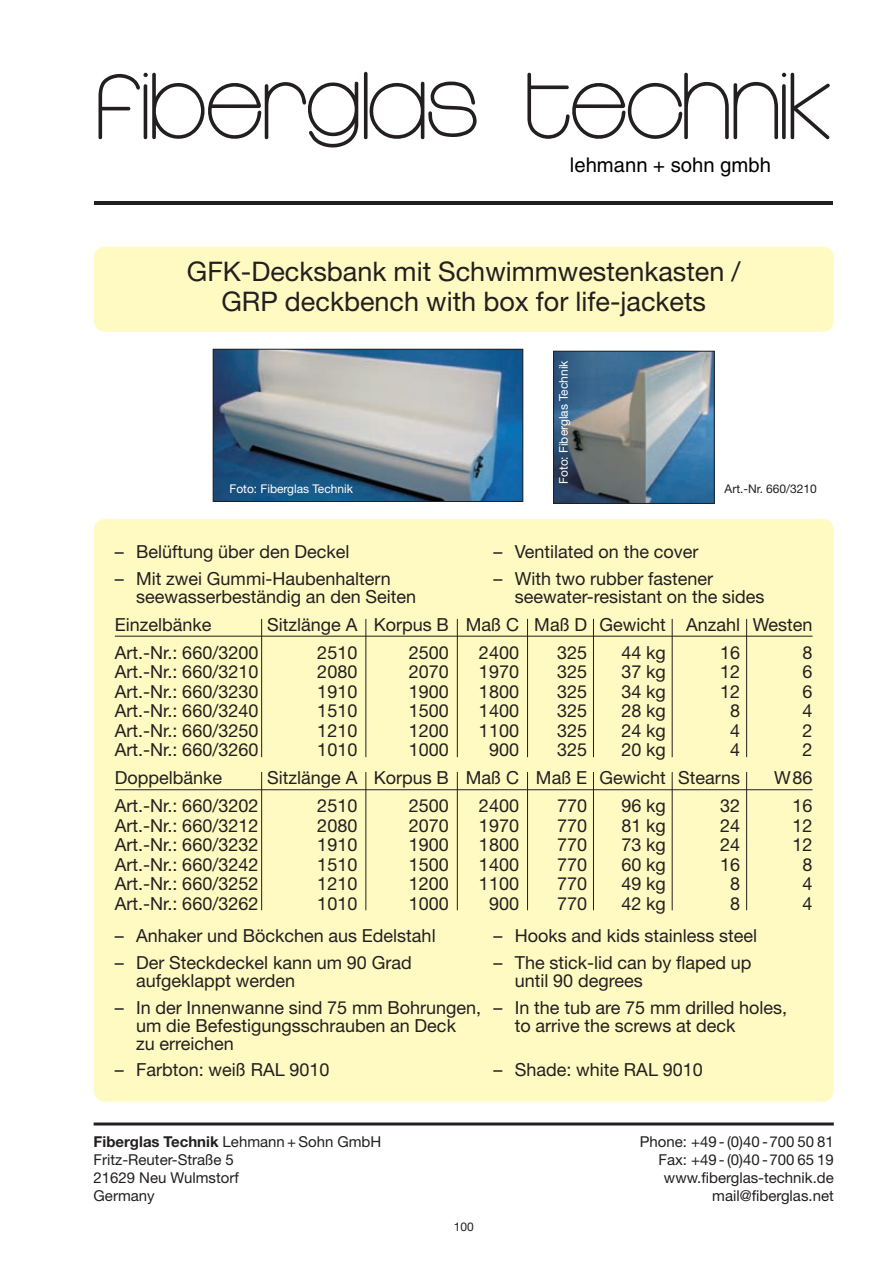
<style>
.page{position:relative;width:893px;height:1262px;background:#fff}
.page>*{position:absolute;margin:0;border:0;box-sizing:border-box;transform-origin:0 0}
.t1{font:27px/30px "Helvetica Neue";color:#231f20;text-align:center}
.t2{font:20.25px "Helvetica";color:#000}
.t3{font:18px/18px "Helvetica Neue";color:#231f20}
.t4{font:15px "Helvetica Neue";color:#231f20}
.t5{font:700 15px "Helvetica Neue";color:#231f20}
.t6{font:12px "Helvetica Neue";color:#fff}
.t7{font:12px "Helvetica Neue";color:#231f20}
.s1{font-weight:400}
</style>
<div class="page">
<hr style="left:94px;top:1122px;width:739px;height:3px;background:#231f20">
<hr style="left:95px;top:201px;width:738px;height:4px;background:#231f20">
<svg style="left:98px;top:72px;width:731px;height:75px"></svg>
<div style="left:94px;top:247px;width:739px;height:85px;background:#fffac1;border-radius:11px"></div>
<div style="left:94px;top:519px;width:739px;height:582px;background:#fffac1;border-radius:11px"></div>
<hr style="left:115px;top:636px;width:697px;height:1px;background:#231f20">
<hr style="left:115px;top:789px;width:697px;height:1px;background:#231f20">
<hr style="left:261px;top:619px;width:1px;height:138px;background:#231f20">
<hr style="left:365px;top:619px;width:1px;height:138px;background:#231f20">
<hr style="left:527px;top:619px;width:1px;height:138px;background:#231f20">
<hr style="left:593px;top:619px;width:1px;height:138px;background:#231f20">
<hr style="left:672px;top:619px;width:1px;height:138px;background:#231f20">
<hr style="left:746px;top:619px;width:1px;height:138px;background:#231f20">
<hr style="left:457px;top:619px;width:1px;height:138px;background:#231f20">
<hr style="left:261px;top:772px;width:1px;height:138px;background:#231f20">
<hr style="left:365px;top:772px;width:1px;height:138px;background:#231f20">
<hr style="left:527px;top:772px;width:1px;height:138px;background:#231f20">
<hr style="left:593px;top:772px;width:1px;height:138px;background:#231f20">
<hr style="left:672px;top:772px;width:1px;height:138px;background:#231f20">
<hr style="left:746px;top:772px;width:1px;height:138px;background:#231f20">
<hr style="left:457px;top:772px;width:1px;height:138px;background:#231f20">
<img style="left:215px;top:351px;width:306px;height:149px">
<div style="left:213px;top:349px;width:310px;height:153px;border:1px solid #231f20"></div>
<img style="left:555px;top:353px;width:157px;height:149px">
<div style="left:553px;top:351px;width:161px;height:153px;border:1px solid #231f20"></div>
<p class="t2" style="left:570px;top:157px;width:202px">lehmann + sohn gmbh</p>
<h1 class="t1" style="left:187px;top:259px;width:555px">GFK-Decksbank mit Schwimmwestenkasten /<br>GRP deckbench with box for life-jackets</h1>
<p class="t6" style="left:559px;top:484px;width:125px;rotate:-90deg">Foto: Fiberglas Technik</p>
<p class="t6" style="left:229px;top:485px;width:125px">Foto: Fiberglas Technik</p>
<p class="t7" style="left:724px;top:485px;width:94px">Art.-Nr. 660/3210</p>
<p class="t3" style="left:115px;top:544px;width:236px">– Belüftung über den Deckel</p>
<p class="t3" style="left:493px;top:544px;width:206px">– Ventilated on the cover</p>
<p class="t3" style="left:115px;top:571px;width:277px">– Mit zwei Gummi-Haubenhaltern</p>
<p class="t3" style="left:493px;top:571px;width:221px">– With two rubber fastener</p>
<p class="t3" style="left:136px;top:589px;width:281px">seewasserbeständig an den Seiten</p>
<p class="t3" style="left:514px;top:589px;width:251px">seewater-resistant on the sides</p>
<p class="t3" style="left:115px;top:617px;width:98px">Einzelbänke</p>
<p class="t3" style="left:267px;top:617px;width:547px">Sitzlänge A Korpus B Maß C Maß D Gewicht Anzahl Westen</p>
<p class="t3" style="left:115px;top:645px;width:145px">Art.-Nr.: 660/3200</p>
<p class="t3" style="left:317px;top:645px;width:42px">2510</p>
<p class="t3" style="left:409px;top:645px;width:42px">2500</p>
<p class="t3" style="left:479px;top:645px;width:42px">2400</p>
<p class="t3" style="left:557px;top:645px;width:32px">325</p>
<p class="t3" style="left:621px;top:645px;width:46px">44 kg</p>
<p class="t3" style="left:720px;top:645px;width:22px">16</p>
<p class="t3" style="left:802px;top:645px;width:12px">8</p>
<p class="t3" style="left:115px;top:664px;width:145px">Art.-Nr.: 660/3210</p>
<p class="t3" style="left:317px;top:664px;width:42px">2080</p>
<p class="t3" style="left:409px;top:664px;width:42px">2070</p>
<p class="t3" style="left:479px;top:664px;width:42px">1970</p>
<p class="t3" style="left:557px;top:664px;width:32px">325</p>
<p class="t3" style="left:621px;top:664px;width:46px">37 kg</p>
<p class="t3" style="left:720px;top:664px;width:22px">12</p>
<p class="t3" style="left:802px;top:664px;width:12px">6</p>
<p class="t3" style="left:115px;top:684px;width:145px">Art.-Nr.: 660/3230</p>
<p class="t3" style="left:317px;top:684px;width:42px">1910</p>
<p class="t3" style="left:409px;top:684px;width:42px">1900</p>
<p class="t3" style="left:479px;top:684px;width:42px">1800</p>
<p class="t3" style="left:557px;top:684px;width:32px">325</p>
<p class="t3" style="left:621px;top:684px;width:46px">34 kg</p>
<p class="t3" style="left:720px;top:684px;width:22px">12</p>
<p class="t3" style="left:802px;top:684px;width:12px">6</p>
<p class="t3" style="left:115px;top:703px;width:145px">Art.-Nr.: 660/3240</p>
<p class="t3" style="left:317px;top:703px;width:42px">1510</p>
<p class="t3" style="left:409px;top:703px;width:42px">1500</p>
<p class="t3" style="left:479px;top:703px;width:42px">1400</p>
<p class="t3" style="left:557px;top:703px;width:32px">325</p>
<p class="t3" style="left:621px;top:703px;width:46px">28 kg</p>
<p class="t3" style="left:730px;top:703px;width:12px">8</p>
<p class="t3" style="left:802px;top:703px;width:12px">4</p>
<p class="t3" style="left:115px;top:723px;width:145px">Art.-Nr.: 660/3250</p>
<p class="t3" style="left:317px;top:723px;width:42px">1210</p>
<p class="t3" style="left:409px;top:723px;width:42px">1200</p>
<p class="t3" style="left:479px;top:723px;width:42px">1100</p>
<p class="t3" style="left:557px;top:723px;width:32px">325</p>
<p class="t3" style="left:621px;top:723px;width:46px">24 kg</p>
<p class="t3" style="left:730px;top:723px;width:12px">4</p>
<p class="t3" style="left:802px;top:723px;width:12px">2</p>
<p class="t3" style="left:115px;top:742px;width:145px">Art.-Nr.: 660/3260</p>
<p class="t3" style="left:317px;top:742px;width:42px">1010</p>
<p class="t3" style="left:409px;top:742px;width:42px">1000</p>
<p class="t3" style="left:489px;top:742px;width:32px">900</p>
<p class="t3" style="left:557px;top:742px;width:32px">325</p>
<p class="t3" style="left:621px;top:742px;width:46px">20 kg</p>
<p class="t3" style="left:730px;top:742px;width:12px">4</p>
<p class="t3" style="left:802px;top:742px;width:12px">2</p>
<p class="t3" style="left:115px;top:770px;width:109px">Doppelbänke</p>
<p class="t3" style="left:267px;top:770px;width:474px">Sitzlänge A Korpus B Maß C Maß E Gewicht Stearns</p>
<p class="t3" style="left:774px;top:770px;width:40px">W86</p>
<p class="t3" style="left:115px;top:798px;width:145px">Art.-Nr.: 660/3202</p>
<p class="t3" style="left:317px;top:798px;width:42px">2510</p>
<p class="t3" style="left:409px;top:798px;width:42px">2500</p>
<p class="t3" style="left:479px;top:798px;width:42px">2400</p>
<p class="t3" style="left:557px;top:798px;width:32px">770</p>
<p class="t3" style="left:621px;top:798px;width:46px">96 kg</p>
<p class="t3" style="left:720px;top:798px;width:22px">32</p>
<p class="t3" style="left:792px;top:798px;width:22px">16</p>
<p class="t3" style="left:115px;top:818px;width:145px">Art.-Nr.: 660/3212</p>
<p class="t3" style="left:317px;top:818px;width:42px">2080</p>
<p class="t3" style="left:409px;top:818px;width:42px">2070</p>
<p class="t3" style="left:479px;top:818px;width:42px">1970</p>
<p class="t3" style="left:557px;top:818px;width:32px">770</p>
<p class="t3" style="left:621px;top:818px;width:46px">81 kg</p>
<p class="t3" style="left:720px;top:818px;width:22px">24</p>
<p class="t3" style="left:792px;top:818px;width:22px">12</p>
<p class="t3" style="left:115px;top:837px;width:145px">Art.-Nr.: 660/3232</p>
<p class="t3" style="left:317px;top:837px;width:42px">1910</p>
<p class="t3" style="left:409px;top:837px;width:42px">1900</p>
<p class="t3" style="left:479px;top:837px;width:42px">1800</p>
<p class="t3" style="left:557px;top:837px;width:32px">770</p>
<p class="t3" style="left:621px;top:837px;width:46px">73 kg</p>
<p class="t3" style="left:720px;top:837px;width:22px">24</p>
<p class="t3" style="left:792px;top:837px;width:22px">12</p>
<p class="t3" style="left:115px;top:857px;width:145px">Art.-Nr.: 660/3242</p>
<p class="t3" style="left:317px;top:857px;width:42px">1510</p>
<p class="t3" style="left:409px;top:857px;width:42px">1500</p>
<p class="t3" style="left:479px;top:857px;width:42px">1400</p>
<p class="t3" style="left:557px;top:857px;width:32px">770</p>
<p class="t3" style="left:621px;top:857px;width:46px">60 kg</p>
<p class="t3" style="left:720px;top:857px;width:22px">16</p>
<p class="t3" style="left:802px;top:857px;width:12px">8</p>
<p class="t3" style="left:115px;top:876px;width:145px">Art.-Nr.: 660/3252</p>
<p class="t3" style="left:317px;top:876px;width:42px">1210</p>
<p class="t3" style="left:409px;top:876px;width:42px">1200</p>
<p class="t3" style="left:479px;top:876px;width:42px">1100</p>
<p class="t3" style="left:557px;top:876px;width:32px">770</p>
<p class="t3" style="left:621px;top:876px;width:46px">49 kg</p>
<p class="t3" style="left:730px;top:876px;width:12px">8</p>
<p class="t3" style="left:802px;top:876px;width:12px">4</p>
<p class="t3" style="left:115px;top:896px;width:145px">Art.-Nr.: 660/3262</p>
<p class="t3" style="left:317px;top:896px;width:42px">1010</p>
<p class="t3" style="left:409px;top:896px;width:42px">1000</p>
<p class="t3" style="left:489px;top:896px;width:32px">900</p>
<p class="t3" style="left:557px;top:896px;width:32px">770</p>
<p class="t3" style="left:621px;top:896px;width:46px">42 kg</p>
<p class="t3" style="left:730px;top:896px;width:12px">8</p>
<p class="t3" style="left:802px;top:896px;width:12px">4</p>
<p class="t3" style="left:115px;top:928px;width:322px">– Anhaker und Böckchen aus Edelstahl</p>
<p class="t3" style="left:493px;top:928px;width:265px">– Hooks and kids stainless steel</p>
<p class="t3" style="left:115px;top:955px;width:298px">– Der Steckdeckel kann um 90 Grad</p>
<p class="t3" style="left:493px;top:955px;width:259px">– The stick-lid can by flaped up</p>
<p class="t3" style="left:136px;top:973px;width:161px">aufgeklappt werden</p>
<p class="t3" style="left:515px;top:973px;width:129px">until 90 degrees</p>
<p class="t3" style="left:136px;top:999px;width:652px;text-indent:-21px">– In der Innenwanne sind 75 mm Bohrungen, – In the tub are 75 mm drilled holes, um die Befestigungsschrauben an Deck</p>
<p class="t3" style="left:515px;top:1017px;width:222px">to arrive the screws at deck</p>
<p class="t3" style="left:136px;top:1035px;width:99px">zu erreichen</p>
<p class="t3" style="left:115px;top:1062px;width:216px">– Farbton: weiß RAL 9010</p>
<p class="t3" style="left:493px;top:1062px;width:211px">– Shade: white RAL 9010</p>
<p class="t5" style="left:94px;top:1136px;width:289px">Fiberglas Technik <span class="s1">Lehmann + Sohn GmbH</span></p>
<p class="t4" style="left:639px;top:1136px;width:195px">Phone: +49 - (0)40 -700 50 81</p>
<p class="t4" style="left:94px;top:1154px;width:142px">Fritz-Reuter-Straße 5</p>
<p class="t4" style="left:658px;top:1154px;width:177px">Fax: +49 - (0)40 -700 65 19</p>
<p class="t4" style="left:94px;top:1172px;width:147px">21629 Neu Wulmstorf</p>
<p class="t4" style="left:664px;top:1172px;width:171px">www.fiberglas-technik.de</p>
<p class="t4" style="left:94px;top:1190px;width:63px">Germany</p>
<p class="t4" style="left:712px;top:1190px;width:123px">mail@fiberglas.net</p>
<p class="t7" style="left:453px;top:1222px;width:22px">100</p>
</div>
